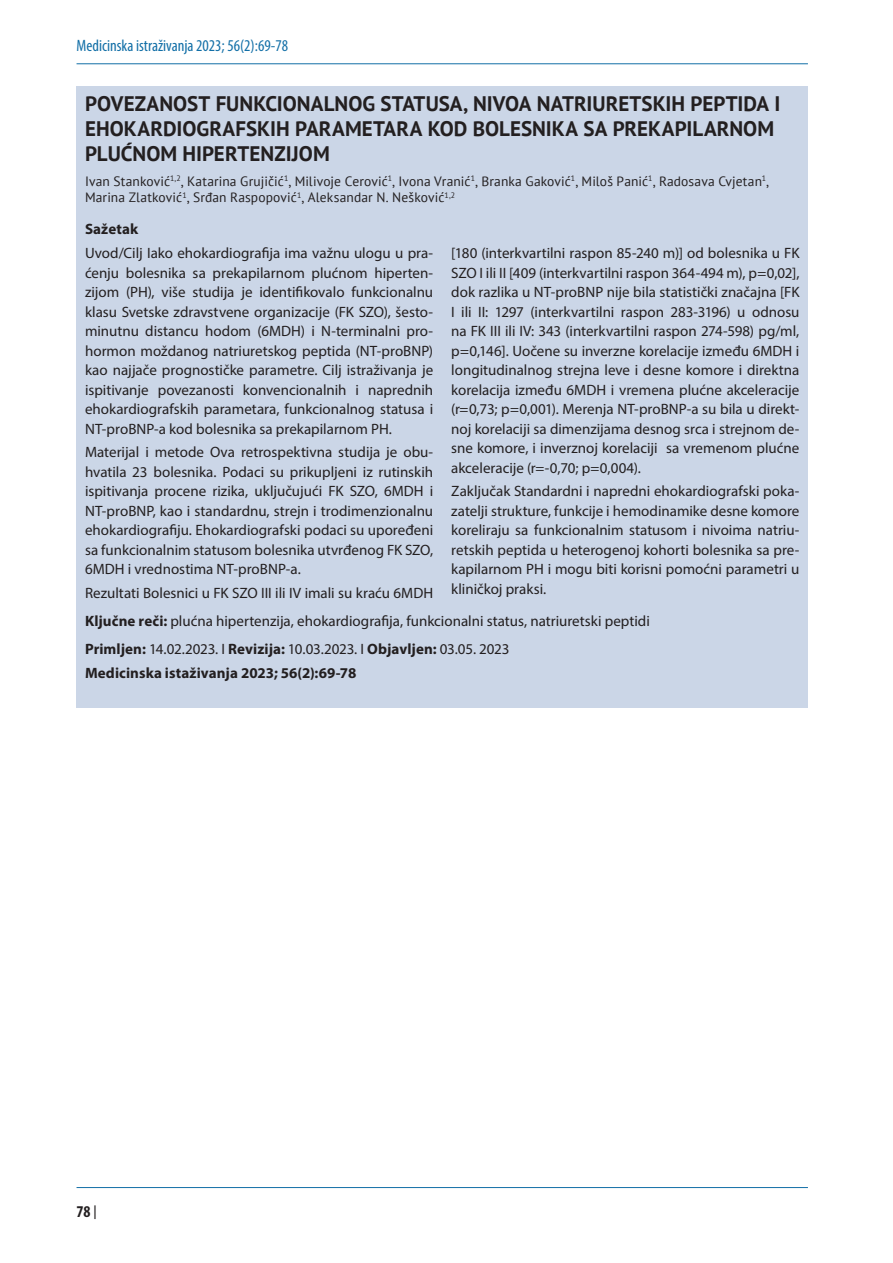
<style>
.page{position:relative;width:893px;height:1263px;background:#fff}
.page>*{position:absolute;margin:0;border:0;box-sizing:border-box;transform-origin:0 0}
.t1{font:700 21px/25.2px "PT Sans";color:#231f20}
.t2{font:condensed 16.5px "Myriad Pro";color:#126fa7}
.t3{font:700 condensed 16.5px "Myriad Pro";color:#231f20}
.t4{font:15px/19.5px "Myriad Pro";color:#231f20;text-align:justify}
.t5{font:700 15px "Myriad Pro";letter-spacing:.005em;color:#231f20}
.t6{font:13.5px/16.2px "PT Sans";letter-spacing:.005em;color:#231f20}
.s1{font-weight:700}
.s2{font-family:"PT Sans";font-weight:400;font-stretch:normal}
</style>
<div class="page">
<hr style="left:77px;top:63px;width:731px;height:1px;background:#126fa7">
<hr style="left:77px;top:1187px;width:731px;height:1px;background:#126fa7">
<div style="left:77px;top:87px;width:731px;height:621px;background:#cbd6e7"></div>
<p class="t2" style="left:77px;top:35px;width:213px">Medicinska istraživanja 2023; 56(2):69-78</p>
<h1 class="t1" style="left:85px;top:90px;width:697px">POVEZANOST FUNKCIONALNOG STATUSA, NIVOA NATRIURETSKIH PEPTIDA I<br>EHOKARDIOGRAFSKIH PARAMETARA KOD BOLESNIKA SA PREKAPILARNOM<br>PLUĆNOM HIPERTENZIJOM</h1>
<p class="t6" style="left:85px;top:173px;width:685px">Ivan Stanković<sup>1,2</sup>, Katarina Grujičić<sup>1</sup>, Milivoje Cerović<sup>1</sup>, Ivona Vranić<sup>1</sup>, Branka Gaković<sup>1</sup>, Miloš Panić<sup>1</sup>, Radosava Cvjetan<sup>1</sup>,<br>Marina Zlatković<sup>1</sup>, Srđan Raspopović<sup>1</sup>, Aleksandar N. Nešković<sup>1,2</sup></p>
<p class="t5" style="left:85px;top:220px;width:55px">Sažetak</p>
<p class="t4" style="left:85px;top:243px;width:350px">Uvod/Cilj Iako ehokardiografija ima važnu ulogu u pra&shy;ćenju bolesnika sa prekapilarnom plućnom hiperten&shy;zijom (PH), više studija je identifikovalo funkcionalnu klasu Svetske zdravstvene organizacije (FK SZO), šesto&shy;minutnu distancu hodom (6MDH) i N-terminalni pro&shy;hormon moždanog natriuretskog peptida (NT-proBNP) kao najjače prognostičke parametre. Cilj istraživanja je ispitivanje povezanosti konvencionalnih i naprednih ehokardiografskih parametara, funkcionalnog statusa i NT-proBNP-a kod bolesnika sa prekapilarnom PH.</p>
<p class="t4" style="left:85px;top:442px;width:350px">Materijal i metode Ova retrospektivna studija je obu&shy;hvatila 23 bolesnika. Podaci su prikupljeni iz rutinskih ispitivanja procene rizika, uključujući FK SZO, 6MDH i NT-proBNP, kao i standardnu, strejn i trodimenzionalnu ehokardiografiju. Ehokardiografski podaci su upoređeni sa funkcionalnim statusom bolesnika utvrđenog FK SZO, 6MDH i vrednostima NT-proBNP-a.</p>
<p class="t4" style="left:85px;top:583px;width:350px">Rezultati Bolesnici u FK SZO III ili IV imali su kraću 6MDH</p>
<p class="t4" style="left:451px;top:243px;width:350px">[180 (interkvartilni raspon 85-240 m)] od bolesnika u FK SZO I ili II [409 (interkvartilni raspon 364-494 m), p=0,02], dok razlika u NT-proBNP nije bila statistički značajna [FK I ili II: 1297 (interkvartilni raspon 283-3196) u odnosu na FK III ili IV: 343 (interkvartilni raspon 274-598) pg/ml, p=0,146]. Uočene su inverzne korelacije između 6MDH i longitudinalnog strejna leve i desne komore i direktna korelacija između 6MDH i vremena plućne akceleracije (r=0,73; p=0,001). Merenja NT-proBNP-a su bila u direkt&shy;noj korelaciji sa dimenzijama desnog srca i strejnom de&shy;sne komore, i inverznoj korelaciji sa vremenom plućne akceleracije (r=-0,70; p=0,004).</p>
<p class="t4" style="left:451px;top:481px;width:350px">Zaključak Standardni i napredni ehokardiografski poka&shy;zatelji strukture, funkcije i hemodinamike desne komore koreliraju sa funkcionalnim statusom i nivoima natriu&shy;retskih peptida u heterogenoj kohorti bolesnika sa pre&shy;kapilarnom PH i mogu biti korisni pomoćni parametri u kliničkoj praksi.</p>
<p class="t4" style="left:85px;top:607px;width:566px;line-height:28px"><span class="s1">Ključne reči:</span> plućna hipertenzija, ehokardiografija, funkcionalni status, natriuretski peptidi<br><span class="s1">Primljen:</span> 14.02.2023. I <span class="s1">Revizija:</span> 10.03.2023. I <span class="s1">Objavljen:</span> 03.05. 2023</p>
<p class="t5" style="left:85px;top:663px;width:273px">Medicinska istaživanja 2023; 56(2):69-78</p>
<p class="t3" style="left:77px;top:1201px;width:22px">78 <span class="s2">|</span></p>
</div>
